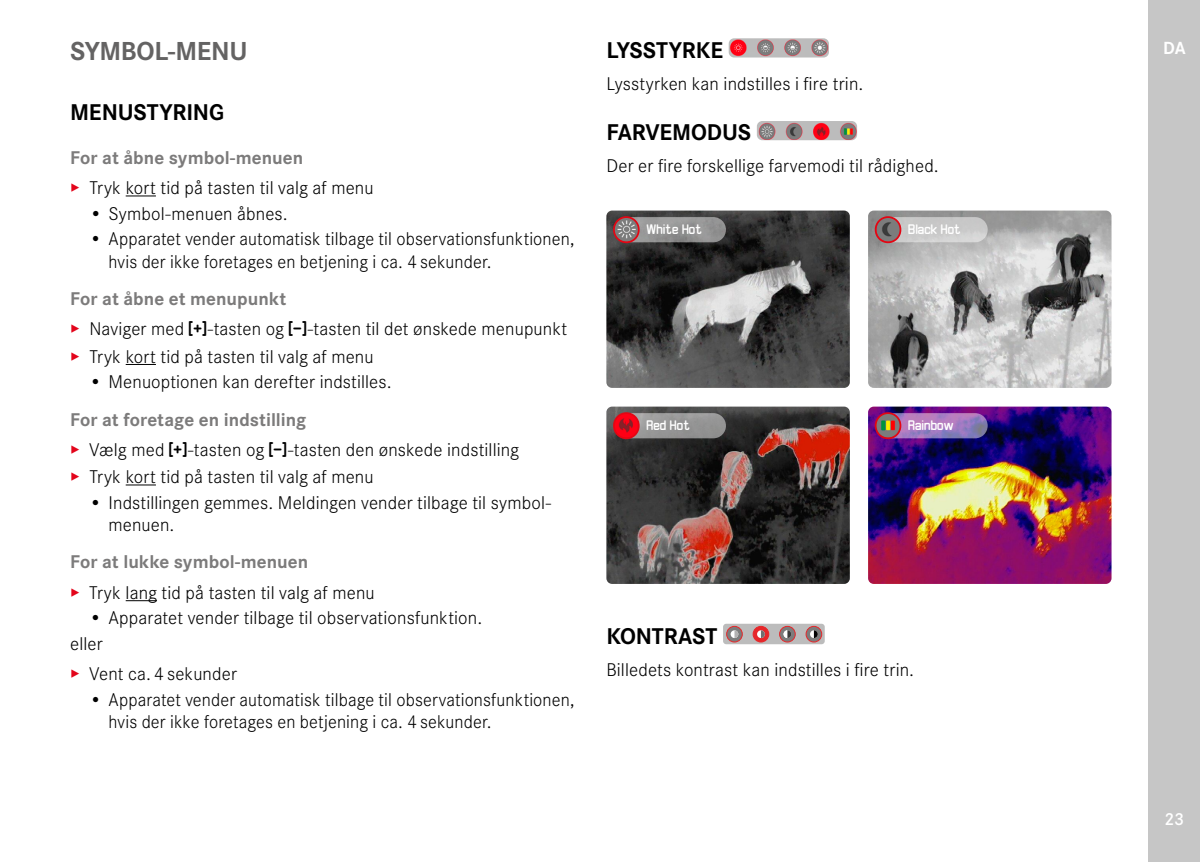
<style>
.page{position:relative;width:1200px;height:862px;background:#fff}
.page>*{position:absolute;margin:0;border:0;box-sizing:border-box;transform-origin:0 0}
.t1{font:700 27px "Corporate S";letter-spacing:-.015em;color:#646363}
.t2{font:700 23.62px "Corporate S";letter-spacing:-.005em;color:#000}
.t3{font:300 19.12px/30.4px "Corporate S";letter-spacing:.005em;color:#000}
.t4{font:700 18.22px "Corporate S";color:#fff}
.t5{font:600 18px "Corporate S";color:#fff}
.t6{font:12.15px "LG1054";color:#fff}
.s1{font-weight:700;color:#7c7b7b}
.s2{color:#e3051b}
.s3{font-family:"LG1054";font-weight:400;font-size:16.2px}
</style>
<div class="page">
<div style="left:1148px;top:0;width:51px;height:861px;background:#c6c6c6"></div>
<hr style="left:126px;top:195px;width:30px;height:1px;background:#000">
<hr style="left:126px;top:364px;width:30px;height:1px;background:#000">
<hr style="left:126px;top:484px;width:30px;height:1px;background:#000">
<hr style="left:126px;top:600px;width:31px;height:1px;background:#000">
<img style="left:728px;top:38px;width:100px;height:19px">
<img style="left:757px;top:121px;width:99px;height:19px">
<img style="left:606px;top:210px;width:243px;height:177px">
<svg style="left:618px;top:217px;width:107px;height:25px;fill:#969696"></svg>
<img style="left:613px;top:217px;width:25px;height:25px;border-radius:12px">
<div style="left:613px;top:216px;width:26px;height:27px;border:2px solid #e30613;border-radius:12px"></div>
<img style="left:868px;top:210px;width:243px;height:177px">
<svg style="left:880px;top:217px;width:107px;height:25px;fill:#c9c9c9"></svg>
<img style="left:875px;top:217px;width:25px;height:25px;border-radius:12px">
<div style="left:874px;top:216px;width:27px;height:27px;border:2px solid #e30613;border-radius:12px"></div>
<img style="left:606px;top:406px;width:243px;height:177px">
<svg style="left:618px;top:413px;width:107px;height:25px;fill:#959595"></svg>
<img style="left:613px;top:413px;width:25px;height:25px;border-radius:12px">
<div style="left:613px;top:412px;width:26px;height:27px;border:2px solid #e30613;border-radius:12px"></div>
<img style="left:868px;top:406px;width:243px;height:177px">
<svg style="left:880px;top:413px;width:107px;height:25px"></svg>
<img style="left:875px;top:413px;width:25px;height:25px;border-radius:12px">
<div style="left:874px;top:412px;width:27px;height:27px;border:2px solid #e30613;border-radius:12px"></div>
<svg style="left:723px;top:623px;width:101px;height:21px"></svg>
<h1 class="t1" style="left:70px;top:29px;width:179px">SYMBOL-MENU</h1>
<p class="t2" style="left:70px;top:93px;width:155px">MENUSTYRING</p>
<p class="t3" style="left:70px;top:141px;width:305px"><span class="s1">For at åbne symbol-menuen<br></span><span class="s2">▸</span> Tryk kort tid på tasten til valg af menu</p>
<p class="t3" style="left:89px;top:197px;width:200px">• Symbol-menuen åbnes.</p>
<p class="t3" style="left:108px;top:226px;width:467px;line-height:22.3px;text-indent:-19px">• Apparatet vender automatisk tilbage til observationsfunktionen, hvis der ikke foretages en betjening i ca. 4 sekunder.</p>
<p class="t3" style="left:70px;top:282px;width:498px"><span class="s1">For at åbne et menupunkt<br></span><span class="s2">▸</span> Naviger med <span class="s3">[+]</span>-tasten og <span class="s3">[-]</span>-tasten til det ønskede menupunkt</p>
<p class="t3" style="left:70px;top:340px;width:305px"><span class="s2">▸</span> Tryk kort tid på tasten til valg af menu</p>
<p class="t3" style="left:89px;top:365px;width:304px">• Menuoptionen kan derefter indstilles.</p>
<p class="t3" style="left:70px;top:402px;width:450px"><span class="s1">For at foretage en indstilling<br></span><span class="s2">▸</span> Vælg med <span class="s3">[+]</span>-tasten og <span class="s3">[-]</span>-tasten den ønskede indstilling</p>
<p class="t3" style="left:70px;top:460px;width:305px"><span class="s2">▸</span> Tryk kort tid på tasten til valg af menu</p>
<p class="t3" style="left:108px;top:490px;width:444px;line-height:22.3px;text-indent:-19px">• Indstillingen gemmes. Meldingen vender tilbage til symbol&shy;menuen.</p>
<p class="t3" style="left:70px;top:545px;width:306px"><span class="s1">For at lukke symbol-menuen<br></span><span class="s2">▸</span> Tryk lang tid på tasten til valg af menu</p>
<p class="t3" style="left:70px;top:603px;width:413px;line-height:25.7px;text-indent:19px">• Apparatet vender tilbage til observationsfunktion. eller</p>
<p class="t3" style="left:70px;top:657px;width:168px"><span class="s2">▸</span> Vent ca. 4 sekunder</p>
<p class="t3" style="left:108px;top:687px;width:467px;line-height:22.3px;text-indent:-19px">• Apparatet vender automatisk tilbage til observationsfunktionen, hvis der ikke foretages en betjening i ca. 4 sekunder.</p>
<p class="t2" style="left:606px;top:31px;width:118px">LYSSTYRKE</p>
<p class="t3" style="left:606px;top:67px;width:258px">Lysstyrken kan indstilles i fire trin.</p>
<p class="t2" style="left:606px;top:114px;width:146px">FARVEMODUS</p>
<p class="t3" style="left:606px;top:149px;width:334px">Der er fire forskellige farvemodi til rådighed.</p>
<p class="t6" style="left:646px;top:221px;width:57px">White Hot</p>
<p class="t6" style="left:908px;top:221px;width:54px">Black Hot</p>
<p class="t6" style="left:646px;top:417px;width:45px">Red Hot</p>
<p class="t6" style="left:908px;top:417px;width:47px">Rainbow</p>
<p class="t2" style="left:606px;top:617px;width:112px">KONTRAST</p>
<p class="t3" style="left:606px;top:653px;width:309px">Billedets kontrast kan indstilles i fire trin.</p>
<p class="t4" style="left:1162px;top:34px;width:24px">DA</p>
<p class="t5" style="left:1164px;top:805px;width:21px">23</p>
</div>
